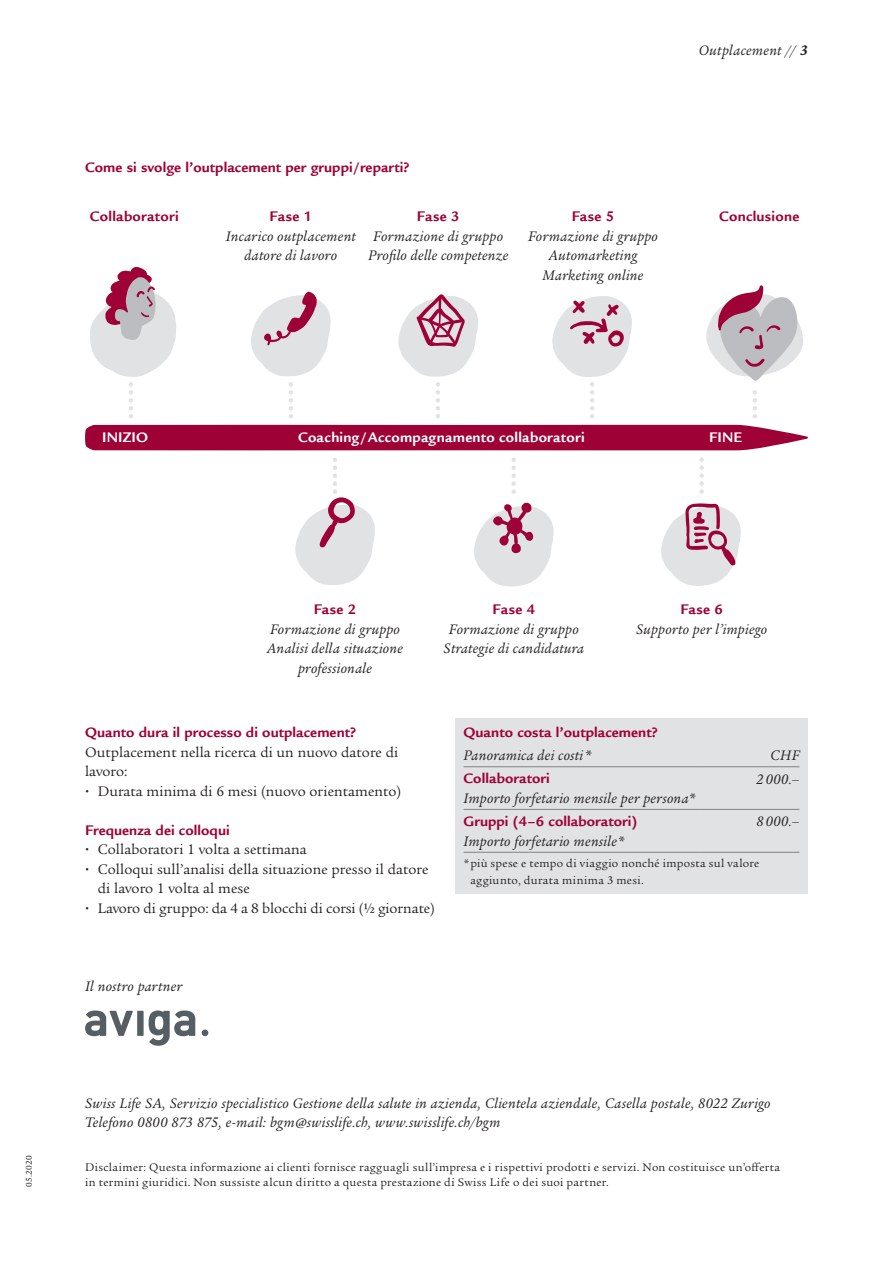
<style>
.page{position:relative;width:893px;height:1263px;background:#fff}
.page>*{position:absolute;margin:0;border:0;box-sizing:border-box;transform-origin:0 0}
.Bold_10_13pt_K_IT{font:italic 15px/19.5px "Legacy Serif ITC Pro";letter-spacing:.02em;color:#231f20;text-align:center}
.Book_10_13pt_K{font:15px/19.5px "Legacy Serif ITC Pro";letter-spacing:.005em;color:#231f20}
.Book_10_13pt_K-2{font:italic 15px/19.5px "Legacy Serif ITC Pro";letter-spacing:.02em;color:#231f20}
.Book_10_13pt_K-3{font:700 15px "Legacy Sans LT";letter-spacing:.005em;color:#9e0135}
.Bold_10_13pt_K_IT-2{font:700 15px "Legacy Sans LT";letter-spacing:.02em;color:#9e0135}
.Bold_10_13pt_K_IT-3{font:700 15px "Legacy Sans LT";letter-spacing:.015em;color:#fff}
.Header_Right_10pt_K{font:italic 15px "Legacy Serif ITC Pro";letter-spacing:.02em;color:#231f20}
.Book_10_13pt_K-4{font:12px/15px "Legacy Serif ITC Pro";letter-spacing:.03em;color:#231f20}
.Bold_10_13pt_K_IT-4{font:12px/16.5px "Legacy Serif ITC Pro";letter-spacing:.025em;color:#231f20}
.Publication_No__6pt{font:9px "Legacy Serif ITC Pro";letter-spacing:.03em;color:#231f20}
.s1{font-weight:700}
</style>
<div class="page">
<svg style="left:706px;top:285px;width:97px;height:96px"></svg>
<svg style="left:251px;top:292px;width:80px;height:84px"></svg>
<svg style="left:85px;top:425px;width:723px;height:26px;background:#a41142"></svg>
<svg style="left:90px;top:267px;width:86px;height:151px"></svg>
<svg style="left:289px;top:382px;width:4px;height:36px"></svg>
<svg style="left:661px;top:503px;width:80px;height:83px"></svg>
<svg style="left:699px;top:457px;width:5px;height:37px"></svg>
<svg style="left:474px;top:503px;width:80px;height:84px"></svg>
<svg style="left:512px;top:457px;width:4px;height:37px"></svg>
<svg style="left:295px;top:457px;width:80px;height:128px"></svg>
<svg style="left:552px;top:296px;width:80px;height:122px"></svg>
<svg style="left:398px;top:294px;width:80px;height:124px"></svg>
<svg style="left:753px;top:390px;width:4px;height:28px"></svg>
<div style="left:455px;top:718px;width:353px;height:175px;background:#e1e2e4"></div>
<hr style="left:463px;top:766px;width:238px;height:1px;background:#808285">
<hr style="left:701px;top:766px;width:98px;height:1px;background:#808285">
<hr style="left:463px;top:809px;width:238px;height:1px;background:#808285">
<hr style="left:701px;top:809px;width:98px;height:1px;background:#808285">
<hr style="left:463px;top:852px;width:238px;height:1px;background:#808285">
<hr style="left:701px;top:852px;width:98px;height:1px;background:#808285">
<svg style="left:85px;top:1010px;width:110px;height:36px"></svg>
<div style="left:202px;top:1029px;width:6px;height:7px;background:#555e62;border-radius:50%"></div>
<p class="Header_Right_10pt_K" style="left:699px;top:41px;width:110px">Outplacement // <span class="s1">3</span></p>
<p class="Book_10_13pt_K-3" style="left:85px;top:158px;width:326px">Come si svolge l’outplacement per gruppi/reparti?</p>
<p class="Bold_10_13pt_K_IT-2" style="left:270px;top:208px;width:44px">Fase 1</p>
<p class="Bold_10_13pt_K_IT" style="left:226px;top:226px;width:131px">Incarico outplacement datore di lavoro</p>
<p class="Bold_10_13pt_K_IT-2" style="left:90px;top:208px;width:90px">Collaboratori</p>
<p class="Bold_10_13pt_K_IT-2" style="left:719px;top:208px;width:82px">Conclusione</p>
<p class="Bold_10_13pt_K_IT-2" style="left:417px;top:208px;width:44px">Fase 3</p>
<p class="Bold_10_13pt_K_IT" style="left:373px;top:226px;width:131px">Formazione di gruppo</p>
<p class="Bold_10_13pt_K_IT" style="left:368px;top:246px;width:142px">Profilo delle competenze</p>
<p class="Bold_10_13pt_K_IT-2" style="left:572px;top:208px;width:44px">Fase 5</p>
<p class="Bold_10_13pt_K_IT" style="left:528px;top:226px;width:131px">Formazione di gruppo<br>Automarketing<br>Marketing online</p>
<p class="Bold_10_13pt_K_IT-3" style="left:102px;top:429px;width:48px">INIZIO</p>
<p class="Bold_10_13pt_K_IT-3" style="left:298px;top:429px;width:288px">Coaching/Accompagnamento collaboratori</p>
<p class="Bold_10_13pt_K_IT-3" style="left:709px;top:429px;width:35px">FINE</p>
<p class="Publication_No__6pt" style="left:24px;top:1187px;width:33px;rotate:-90deg">05.2020</p>
<p class="Bold_10_13pt_K_IT-2" style="left:314px;top:601px;width:44px">Fase 2</p>
<p class="Bold_10_13pt_K_IT" style="left:270px;top:619px;width:131px">Formazione di gruppo</p>
<p class="Bold_10_13pt_K_IT" style="left:267px;top:638px;width:138px">Analisi della situazione professionale</p>
<p class="Bold_10_13pt_K_IT-2" style="left:493px;top:601px;width:44px">Fase 4</p>
<p class="Bold_10_13pt_K_IT" style="left:449px;top:619px;width:131px">Formazione di gruppo</p>
<p class="Bold_10_13pt_K_IT" style="left:444px;top:638px;width:142px">Strategie di candidatura</p>
<p class="Bold_10_13pt_K_IT-2" style="left:680px;top:601px;width:44px">Fase 6</p>
<p class="Bold_10_13pt_K_IT" style="left:636px;top:619px;width:133px">Supporto per l’impiego</p>
<p class="Book_10_13pt_K-3" style="left:85px;top:724px;width:273px">Quanto dura il processo di outplacement?</p>
<p class="Book_10_13pt_K" style="left:85px;top:742px;width:315px">Outplacement nella ricerca di un nuovo datore di lavoro:</p>
<p class="Book_10_13pt_K" style="left:98px;top:781px;width:305px">Durata minima di 6 mesi (nuovo orientamento)</p>
<p class="Book_10_13pt_K-3" style="left:85px;top:821px;width:146px">Frequenza dei colloqui</p>
<p class="Book_10_13pt_K" style="left:98px;top:840px;width:211px">Collaboratori 1 volta a settimana</p>
<p class="Book_10_13pt_K" style="left:98px;top:859px;width:332px">Colloqui sull’analisi della situazione presso il datore di lavoro 1 volta al mese</p>
<p class="Book_10_13pt_K" style="left:98px;top:898px;width:339px">Lavoro di gruppo: da 4 a 8 blocchi di corsi (½ giornate)</p>
<p class="Book_10_13pt_K-3" style="left:463px;top:724px;width:196px">Quanto costa l’outplacement?</p>
<p class="Bold_10_13pt_K_IT" style="left:463px;top:746px;width:130px">Panoramica dei costi*</p>
<p class="Bold_10_13pt_K_IT" style="left:771px;top:746px;width:30px">CHF</p>
<p class="Book_10_13pt_K-3" style="left:463px;top:770px;width:88px">Collaboratori</p>
<p class="Bold_10_13pt_K_IT" style="left:463px;top:788px;width:234px">Importo forfetario mensile per persona*</p>
<p class="Bold_10_13pt_K_IT" style="left:756px;top:769px;width:44px">2 000.–</p>
<p class="Book_10_13pt_K-3" style="left:463px;top:813px;width:175px">Gruppi (4–6 collaboratori)</p>
<p class="Bold_10_13pt_K_IT" style="left:463px;top:831px;width:163px">Importo forfetario mensile*</p>
<p class="Bold_10_13pt_K_IT" style="left:756px;top:812px;width:44px">8 000.–</p>
<p class="Bold_10_13pt_K_IT-4" style="left:470px;top:855px;width:290px;text-indent:-7px">* più spese e tempo di viaggio nonché imposta sul valore aggiunto, durata minima 3 mesi.</p>
<p class="Book_10_13pt_K-2" style="left:85px;top:976px;width:99px">Il nostro partner</p>
<p class="Book_10_13pt_K-2" style="left:85px;top:1093px;width:687px">Swiss Life SA, Servizio specialistico Gestione della salute in azienda, Clientela aziendale, Casella postale, 8022 Zurigo<br>Telefono 0800 873 875, e-mail: bgm@swisslife.ch, www.swisslife.ch/bgm</p>
<p class="Book_10_13pt_K-4" style="left:85px;top:1159px;width:696px">Disclaimer: Questa informazione ai clienti fornisce ragguagli sull’impresa e i rispettivi prodotti e servizi. Non costituisce un’offerta in termini giuridici. Non sussiste alcun diritto a questa prestazione di Swiss Life o dei suoi partner.</p>
</div>
